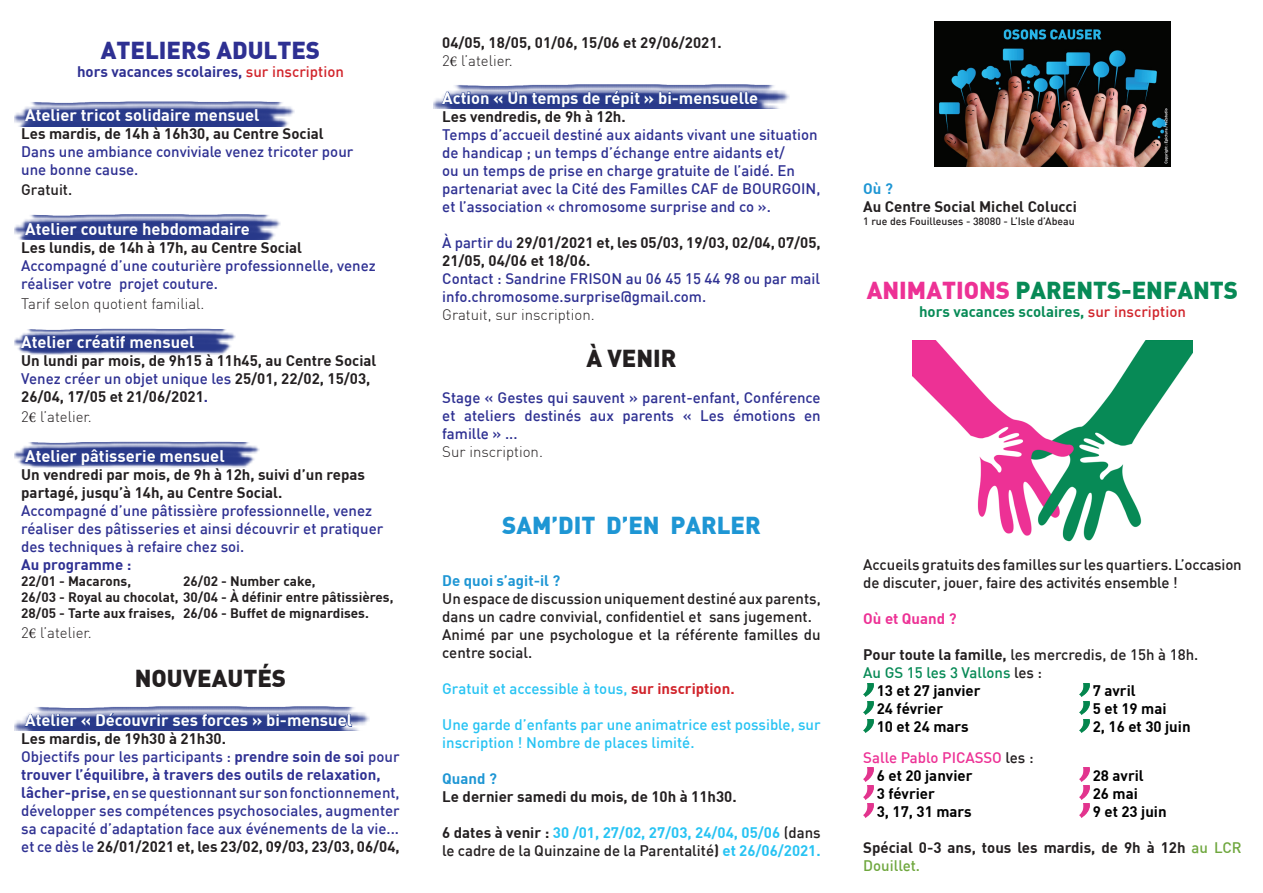
<style>
.page{position:relative;width:1263px;height:893px;background:#fff}
.page>*{position:absolute;margin:0;border:0;box-sizing:border-box;transform-origin:0 0}
.t1{font:900 24px "DIN";color:#078a56}
.t2{font:900 24px "DIN";color:#1e96d4}
.t3{font:900 24px "DIN";color:#231f20}
.t4{font:900 24px "DIN";color:#2e3092}
.t5{font:700 16.5px "DIN";color:#fff}
.t6{font:500 15px/18px "DIN";color:#2e3092}
.t7{font:700 15px/18px "DIN";color:#231f20}
.t8{font:500 15px/18px "DIN";color:#231f20}
.t9{font:500 15px/18px "DIN";color:#27c3f3}
.t10{font:700 15px "DIN";color:#000}
.t11{font:700 15px/18px "DIN";color:#27c3f3}
.t12{font:300 15px "DIN";color:#231f20}
.t13{font:700 15px "DIN";color:#2e3092}
.t14{font:700 15px "DIN";color:#078a56}
.t15{font:500 15px/18px "DIN";color:#ed3195}
.t16{font:700 15px "DIN";color:#1e96d4}
.t17{font:500 15px "DIN";color:#078a56}
.t18{font:700 15px "DIN";color:#ed3195}
.t19{font:700 13.5px/16.2px "DIN";color:#231f20}
.t20{font:500 10.5px "DIN";color:#231f20}
.s1{font-weight:500;color:#d1232a}
.s2{font-weight:500;color:#2e3092}
.s3{color:#2e3092}
.s4{font-family:"Minion Pro";font-weight:400}
.s5{font-weight:700;color:#231f20}
.s6{font-weight:700}
.s7{font-weight:300}
.s8{font-weight:700;color:#d1232a}
.s9{color:#231f20}
.s10{font-weight:500;color:#231f20}
.s11{color:#ed3195}
.s12{font-weight:700;color:#000}
.s13{font-weight:500;color:#6fa73e}
</style>
<div class="page">
<img style="left:14px;top:101px;width:281px;height:25px">
<img style="left:912px;top:341px;width:281px;height:201px">
<img style="left:14px;top:706px;width:356px;height:24px">
<img style="left:434px;top:84px;width:356px;height:24px">
<img style="left:14px;top:441px;width:245px;height:27px">
<img style="left:14px;top:214px;width:267px;height:25px">
<img style="left:14px;top:328px;width:221px;height:27px">
<img style="left:935px;top:21px;width:235px;height:145px">
<svg style="left:863px;top:683px;width:10px;height:49px"></svg>
<svg style="left:1079px;top:683px;width:10px;height:49px"></svg>
<svg style="left:863px;top:768px;width:10px;height:49px"></svg>
<svg style="left:1079px;top:768px;width:10px;height:49px"></svg>
<svg style="left:24px;top:713px;width:328px;height:15px;background:#3c4e96"></svg>
<svg style="left:441px;top:90px;width:317px;height:18px;background:#405298"></svg>
<h1 class="t4" style="left:101px;top:34px;width:221px">ATELI ERS ADULTES</h1>
<p class="t13" style="left:77px;top:61px;width:268px">hors vacances scolaires, <span class="s1">sur inscription</span></p>
<p class="t5" style="left:25px;top:105px;width:236px">Atelier tricot solidaire mensuel</p>
<p class="t7" style="left:21px;top:124px;width:304px">Les mardis, de 14h à 16h30, au Centre Social</p>
<p class="t6" style="left:21px;top:143px;width:334px">Dans une ambiance conviviale venez tricoter pour une bonne cause.</p>
<p class="t8" style="left:21px;top:180px;width:53px">Gratuit.</p>
<p class="t5" style="left:25px;top:218px;width:226px">Atelier couture hebdomadaire</p>
<p class="t7" style="left:21px;top:238px;width:282px">Les lundis, de 14h à 17h, au Centre Social</p>
<p class="t6" style="left:21px;top:256px;width:356px">Accompagné d’une couturière professionnelle, venez réaliser votre projet couture.</p>
<p class="t12" style="left:21px;top:294px;width:185px">Tarif selon quotient familial.</p>
<p class="t5" style="left:21px;top:332px;width:175px">Atelier créatif mensuel</p>
<p class="t7" style="left:21px;top:351px;width:357px">Un lundi par mois, de 9h15 à 11h45, au Centre Social<br><span class="s2">Venez créer un objet unique les</span> 25/01, 22/02, 15/03,<br>26/04, 17/05 et 21/06/2021<span class="s3">.</span></p>
<p class="t12" style="left:21px;top:407px;width:72px">2<span class="s4">€</span> l’atelier.</p>
<p class="t5" style="left:25px;top:445px;width:201px">Atelier pâtisserie mensuel</p>
<p class="t7" style="left:21px;top:465px;width:345px">Un vendredi par mois, de 9h à 12h, suivi d’un repas partagé, jusqu’à 14h, au Centre Social.</p>
<p class="t6" style="left:21px;top:501px;width:364px">Accompagné d’une pâtissière professionnelle, venez réaliser des pâtisseries et ainsi découvrir et pratiquer des techniques à refaire chez soi.</p>
<p class="t13" style="left:21px;top:554px;width:112px">Au programme :</p>
<p class="t19" style="left:21px;top:572px;width:111px">22/01 - Macarons,</p>
<p class="t19" style="left:21px;top:572px;width:374px;text-indent:162px">26/02 - Number cake,<br>26/03 - Royal au chocolat, 30/04 - À définir entre pâtissières,<br>28/05 - Tarte aux fraises, 26/06 - Buffet de mignardises.</p>
<p class="t12" style="left:21px;top:623px;width:72px">2<span class="s4">€</span> l’atelier.</p>
<h1 class="t3" style="left:135px;top:662px;width:153px">NOUVEAUTÉS</h1>
<p class="t5" style="left:25px;top:710px;width:328px">Atelier « Découvrir ses forces » bi-mensuel</p>
<p class="t6" style="left:21px;top:729px;width:380px"><span class="s5">Les mardis, de 19h30 à 21h30.<br></span>Objectifs pour les participants : <span class="s6">prendre soin de soi</span> pour <span class="s6">trouver l’équilibre, à travers des outils de relaxation, lâcher-prise,</span> en se questionnant sur son fonctionnement, développer ses compétences psychosociales, augmenter sa capacité d’adaptation face aux événements de la vie... et ce dès le <span class="s5">26/01/2021 et, les 23/02, 09/03, 23/03, 06/04,</span></p>
<p class="t7" style="left:442px;top:33px;width:281px">04/05, 18/05, 01/06, 15/06 et 29/06/2021.<br><span class="s7">2</span><span class="s4">€</span> <span class="s7">l’atelier.</span></p>
<p class="t5" style="left:442px;top:87px;width:317px">Action « Un temps de répit » bi-mensuelle</p>
<p class="t7" style="left:442px;top:107px;width:185px">Les vendredis, de 9h à 12h.</p>
<p class="t6" style="left:442px;top:125px;width:380px">Temps d’accueil destiné aux aidants vivant une situation de handicap ; un temps d’échange entre aidants et/<br>ou un temps de prise en charge gratuite de l’aidé. En partenariat avec la Cité des Familles CAF de BOURGOIN, et l’association « chromosome surprise and co ».</p>
<p class="t7" style="left:442px;top:233px;width:380px"><span class="s2">À partir du</span> 29/01/2021 et, les 05/03, 19/03, 02/04, 07/05,<br>21/05, 04/06 et 18/06.</p>
<p class="t6" style="left:442px;top:269px;width:379px">Contact : Sandrine FRISON au 06 45 15 44 98 ou par mail info.chromosome.surprise@gmail.com.</p>
<p class="t12" style="left:442px;top:305px;width:154px">Gratuit, sur inscription.</p>
<h1 class="t3" style="left:586px;top:342px;width:37px">À VEN</h1>
<h1 class="t3" style="left:653px;top:342px;width:23px">IR</h1>
<p class="t6" style="left:442px;top:388px;width:380px;text-align:justify">Stage « Gestes qui sauvent » parent-enfant, Conférence et ateliers destinés aux parents « Les émotions en famille » ...</p>
<p class="t12" style="left:442px;top:442px;width:102px">Sur inscription.</p>
<h1 class="t2" style="left:502px;top:509px;width:244px">SAM’DIT D’EN PARLER</h1>
<p class="t16" style="left:442px;top:570px;width:120px">De quoi s’agit-il ?</p>
<p class="t8" style="left:442px;top:589px;width:380px">Un espace de discussion uniquement destiné aux parents, dans un cadre convivial, confidentiel et sans jugement.<br>Animé par une psychologue et la référente familles du centre social.</p>
<p class="t9" style="left:442px;top:679px;width:294px">Gratuit et accessible à tous, <span class="s8">sur inscription.</span></p>
<p class="t9" style="left:442px;top:715px;width:380px">Une garde d’enfants par une animatrice est possible, sur inscription ! Nombre de places limité.</p>
<p class="t16" style="left:442px;top:768px;width:56px">Quand ?</p>
<p class="t7" style="left:442px;top:787px;width:296px">Le dernier samedi du mois, de 10h à 11h30.</p>
<p class="t11" style="left:442px;top:823px;width:380px"><span class="s9">6 dates à venir :</span> 30 /01, 27/02, 27/03, 24/04, 05/06 <span class="s10">(dans le cadre de la Quinzaine de la Parentalité</span><span class="s9">)</span> et 26/06/2021.</p>
<p class="t16" style="left:863px;top:179px;width:31px">Où ?</p>
<p class="t7" style="left:863px;top:197px;width:215px">Au Centre Social Michel Colucci</p>
<p class="t20" style="left:863px;top:214px;width:213px">1 rue des Fouilleuses - 38080 - L’Isle d’Abeau</p>
<h1 class="t1" style="left:867px;top:274px;width:373px"><span class="s11">ANIMATIONS</span> PARENTS-ENFANTS</h1>
<p class="t14" style="left:919px;top:301px;width:268px">hors vacances scolaires, <span class="s1">sur inscription</span></p>
<p class="t8" style="left:863px;top:555px;width:380px">Accueils gratuits des familles sur les quartiers. L’occasion de discuter, jouer, faire des activités ensemble !</p>
<p class="t18" style="left:863px;top:609px;width:95px">Où et Quand ?</p>
<p class="t8" style="left:863px;top:645px;width:337px"><span class="s6">Pour toute la famille,</span> les mercredis, de 15h à 18h.</p>
<p class="t17" style="left:863px;top:663px;width:180px">Au GS 15 les 3 Vallons <span class="s9">les :</span></p>
<p class="t10" style="left:877px;top:681px;width:105px">13 et 27 janvier</p>
<p class="t10" style="left:1093px;top:681px;width:44px">7 avril</p>
<p class="t10" style="left:877px;top:699px;width:68px">24 février</p>
<p class="t10" style="left:1093px;top:699px;width:75px">5 et 19 mai</p>
<p class="t10" style="left:877px;top:717px;width:93px">10 et 24 mars</p>
<p class="t10" style="left:1093px;top:717px;width:99px">2, 16 et 30 juin</p>
<p class="t15" style="left:877px;top:748px;width:158px;text-indent:-14px">Salle Pablo PICASSO <span class="s9">les :<br></span><span class="s12">6 et 20 janvier</span></p>
<p class="t10" style="left:1093px;top:766px;width:52px">28 avril</p>
<p class="t10" style="left:877px;top:784px;width:60px">3 février</p>
<p class="t10" style="left:1093px;top:784px;width:47px">26 mai</p>
<p class="t10" style="left:877px;top:802px;width:96px">3, 17, 31 mars</p>
<p class="t10" style="left:1093px;top:802px;width:75px">9 et 23 juin</p>
<p class="t7" style="left:863px;top:838px;width:380px">Spécial 0-3 ans, tous les mardis, de 9h à 12h <span class="s13">au LCR<br>Douillet.</span></p>
</div>
